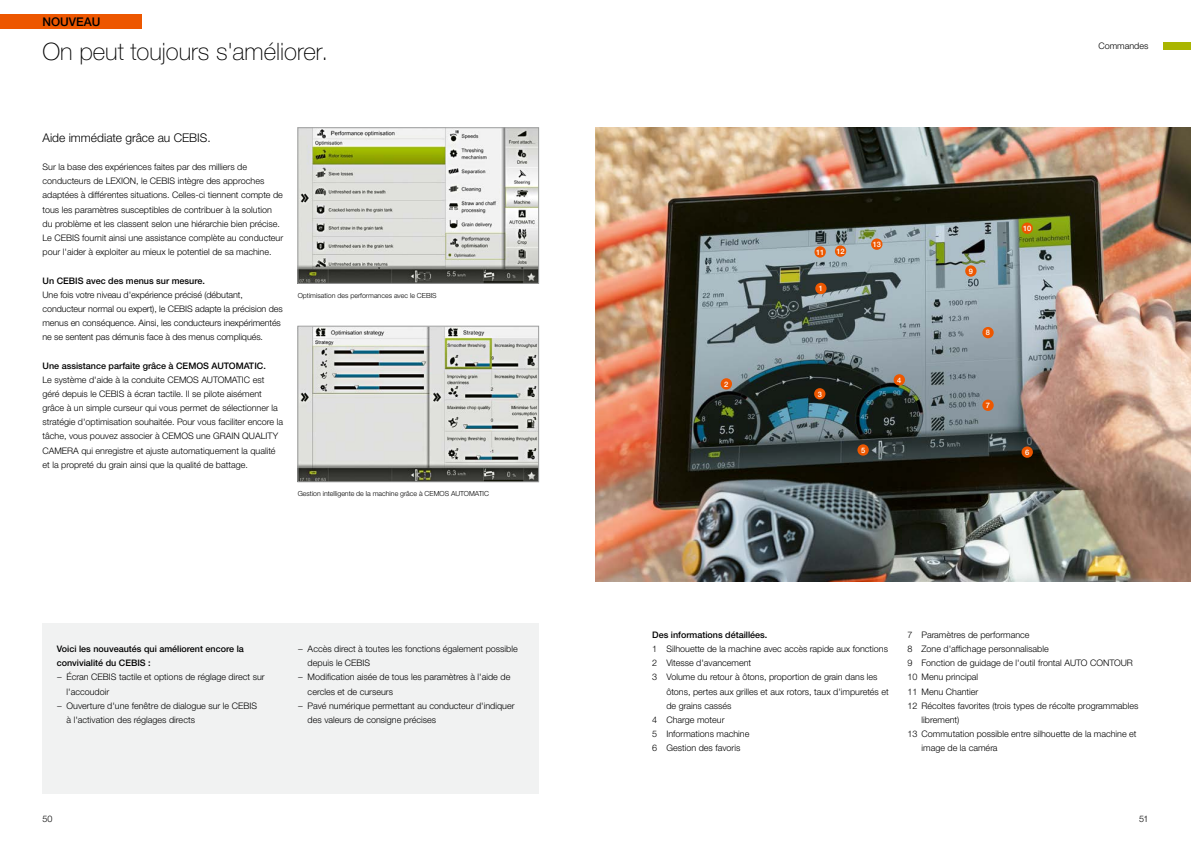
<style>
.page{position:relative;width:1191px;height:842px;background:#fff}
.page>*{position:absolute;margin:0;border:0;box-sizing:border-box;transform-origin:0 0}
.t1{font:100 24px "CLAAS Helvetica Neue";color:#000}
.t2{font:300 12px "CLAAS Helvetica Neue";color:#000}
.t3{font:500 12px "CLAAS Helvetica Neue";color:#000}
.t4{font:300 9px/14.2px "CLAAS Helvetica Neue";color:#000}
.t5{font:500 9px/14.2px "CLAAS Helvetica Neue";color:#000}
.t6{font:500 7.5px "CLAAS Helvetica Neue";letter-spacing:-.02em;color:#fff}
.t7{font:300 7px "CLAAS Helvetica Neue";color:#000}
</style>
<div class="page">
<div style="left:1162px;top:43px;width:29px;height:7px;background:#aab500"></div>
<img style="left:595px;top:128px;width:596px;height:453px">
<img style="left:300px;top:130px;width:237px;height:151px">
<div style="left:298px;top:128px;width:241px;height:155px;border:1px solid #9d9e9e"></div>
<img style="left:300px;top:328px;width:237px;height:152px">
<div style="left:298px;top:326px;width:241px;height:156px;border:1px solid #9d9e9e"></div>
<div style="left:0;top:14px;width:142px;height:14px;background:#ed5700"></div>
<div style="left:43px;top:624px;width:496px;height:170px;background:#f1f2f2"></div>
<div style="left:815px;top:283px;width:11px;height:11px;background:#ed5700;border-radius:50%"></div>
<div style="left:720px;top:378px;width:12px;height:12px;background:#ed5700;border-radius:50%"></div>
<div style="left:814px;top:388px;width:11px;height:11px;background:#ed5700;border-radius:50%"></div>
<div style="left:893px;top:374px;width:12px;height:12px;background:#ed5700;border-radius:50%"></div>
<div style="left:857px;top:444px;width:11px;height:12px;background:#ed5700;border-radius:50%"></div>
<div style="left:1021px;top:446px;width:12px;height:12px;background:#ed5700;border-radius:50%"></div>
<div style="left:982px;top:400px;width:11px;height:11px;background:#ed5700;border-radius:50%"></div>
<div style="left:982px;top:327px;width:11px;height:11px;background:#ed5700;border-radius:50%"></div>
<div style="left:965px;top:265px;width:11px;height:12px;background:#ed5700;border-radius:50%"></div>
<div style="left:1021px;top:223px;width:12px;height:11px;background:#ed5700;border-radius:50%"></div>
<div style="left:814px;top:246px;width:12px;height:12px;background:#ed5700;border-radius:50%"></div>
<div style="left:871px;top:238px;width:11px;height:12px;background:#ed5700;border-radius:50%"></div>
<div style="left:835px;top:245px;width:11px;height:12px;background:#ed5700;border-radius:50%"></div>
<h2 class="t3" style="left:43px;top:14px;width:59px">NOUVEAU</h2>
<h1 class="t1" style="left:43px;top:36px;width:287px">On peut toujours s'améliorer.</h1>
<h2 class="t2" style="left:43px;top:130px;width:170px">Aide immédiate grâce au CEBIS.</h2>
<p class="t4" style="left:43px;top:160px;width:242px">Sur la base des expériences faites par des milliers de conducteurs de LEXION, le CEBIS intègre des approches adaptées à différentes situations. Celles-ci tiennent compte de tous les paramètres susceptibles de contribuer à la solution du problème et les classent selon une hiérarchie bien précise.<br>Le CEBIS fournit ainsi une assistance complète au conducteur pour l'aider à exploiter au mieux le potentiel de sa machine.</p>
<p class="t5" style="left:43px;top:273px;width:164px">Un CEBIS avec des menus sur mesure.</p>
<p class="t4" style="left:43px;top:288px;width:242px">Une fois votre niveau d'expérience précisé (débutant, conducteur normal ou expert), le CEBIS adapte la précision des menus en conséquence. Ainsi, les conducteurs inexpérimentés ne se sentent pas démunis face à des menus compliqués.</p>
<p class="t5" style="left:43px;top:358px;width:225px">Une assistance parfaite grâce à CEMOS AUTOMATIC.</p>
<p class="t4" style="left:43px;top:373px;width:242px">Le système d'aide à la conduite CEMOS AUTOMATIC est géré depuis le CEBIS à écran tactile. Il se pilote aisément grâce à un simple curseur qui vous permet de sélectionner la stratégie d'optimisation souhaitée. Pour vous faciliter encore la tâche, vous pouvez associer à CEMOS une GRAIN QUALITY CAMERA qui enregistre et ajuste automatiquement la qualité et la propreté du grain ainsi que la qualité de battage.</p>
<p class="t7" style="left:298px;top:291px;width:140px">Optimisation des performances avec le CEBIS</p>
<p class="t7" style="left:298px;top:489px;width:193px">Gestion intelligente de la machine grâce à CEMOS AUTOMATIC</p>
<p class="t5" style="left:57px;top:642px;width:189px">Voici les nouveautés qui améliorent encore la convivialité du CEBIS :</p>
<p class="t4" style="left:57px;top:670px;width:209px">− Écran CEBIS tactile et options de réglage direct sur</p>
<p class="t4" style="left:67px;top:684px;width:44px">l'accoudoir</p>
<p class="t4" style="left:57px;top:699px;width:202px">− Ouverture d'une fenêtre de dialogue sur le CEBIS</p>
<p class="t4" style="left:67px;top:713px;width:130px">à l'activation des réglages directs</p>
<p class="t4" style="left:298px;top:642px;width:221px">− Accès direct à toutes les fonctions également possible</p>
<p class="t4" style="left:308px;top:656px;width:64px">depuis le CEBIS</p>
<p class="t4" style="left:298px;top:670px;width:214px">− Modification aisée de tous les paramètres à l'aide de</p>
<p class="t4" style="left:308px;top:684px;width:87px">cercles et de curseurs</p>
<p class="t4" style="left:298px;top:699px;width:218px">− Pavé numérique permettant au conducteur d'indiquer</p>
<p class="t4" style="left:308px;top:713px;width:130px">des valeurs de consigne précises</p>
<p class="t6" style="left:724px;top:379px;width:6px">2</p>
<p class="t4" style="left:1098px;top:39px;width:52px">Commandes</p>
<p class="t6" style="left:816px;top:247px;width:10px">11</p>
<p class="t6" style="left:819px;top:284px;width:6px">1</p>
<p class="t6" style="left:836px;top:246px;width:10px">12</p>
<p class="t6" style="left:817px;top:389px;width:6px">3</p>
<p class="t6" style="left:872px;top:239px;width:10px">13</p>
<p class="t6" style="left:897px;top:375px;width:6px">4</p>
<p class="t6" style="left:968px;top:266px;width:6px">9</p>
<p class="t6" style="left:986px;top:328px;width:6px">8</p>
<p class="t6" style="left:986px;top:400px;width:6px">7</p>
<p class="t6" style="left:1023px;top:223px;width:10px">10</p>
<p class="t6" style="left:861px;top:445px;width:6px">5</p>
<p class="t6" style="left:1025px;top:447px;width:6px">6</p>
<p class="t5" style="left:652px;top:628px;width:117px">Des informations détaillées.</p>
<p class="t4" style="left:652px;top:642px;width:237px">1 Silhouette de la machine avec accès rapide aux fonctions<br>2 Vitesse d'avancement<br>3 Volume du retour à ôtons, proportion de grain dans les</p>
<p class="t4" style="left:666px;top:684px;width:224px">ôtons, pertes aux grilles et aux rotors, taux d'impuretés et</p>
<p class="t4" style="left:666px;top:699px;width:66px">de grains cassés</p>
<p class="t4" style="left:652px;top:713px;width:74px">4 Charge moteur</p>
<p class="t4" style="left:652px;top:727px;width:99px">5 Informations machine</p>
<p class="t4" style="left:652px;top:741px;width:90px">6 Gestion des favoris</p>
<p class="t4" style="left:907px;top:628px;width:124px">7 Paramètres de performance</p>
<p class="t4" style="left:907px;top:642px;width:143px">8 Zone d'affichage personnalisable</p>
<p class="t4" style="left:907px;top:656px;width:227px">9 Fonction de guidage de l'outil frontal AUTO CONTOUR</p>
<p class="t4" style="left:907px;top:670px;width:72px">10 Menu principal</p>
<p class="t4" style="left:907px;top:684px;width:73px">11 Menu Chantier</p>
<p class="t4" style="left:907px;top:699px;width:232px">12 Récoltes favorites (trois types de récolte programmables</p>
<p class="t4" style="left:921px;top:713px;width:39px">librement)</p>
<p class="t4" style="left:907px;top:727px;width:231px">13 Commutation possible entre silhouette de la machine et</p>
<p class="t4" style="left:921px;top:741px;width:77px">image de la caméra</p>
<p class="t4" style="left:43px;top:812px;width:12px">50</p>
<p class="t4" style="left:1139px;top:812px;width:11px">51</p>
</div>
